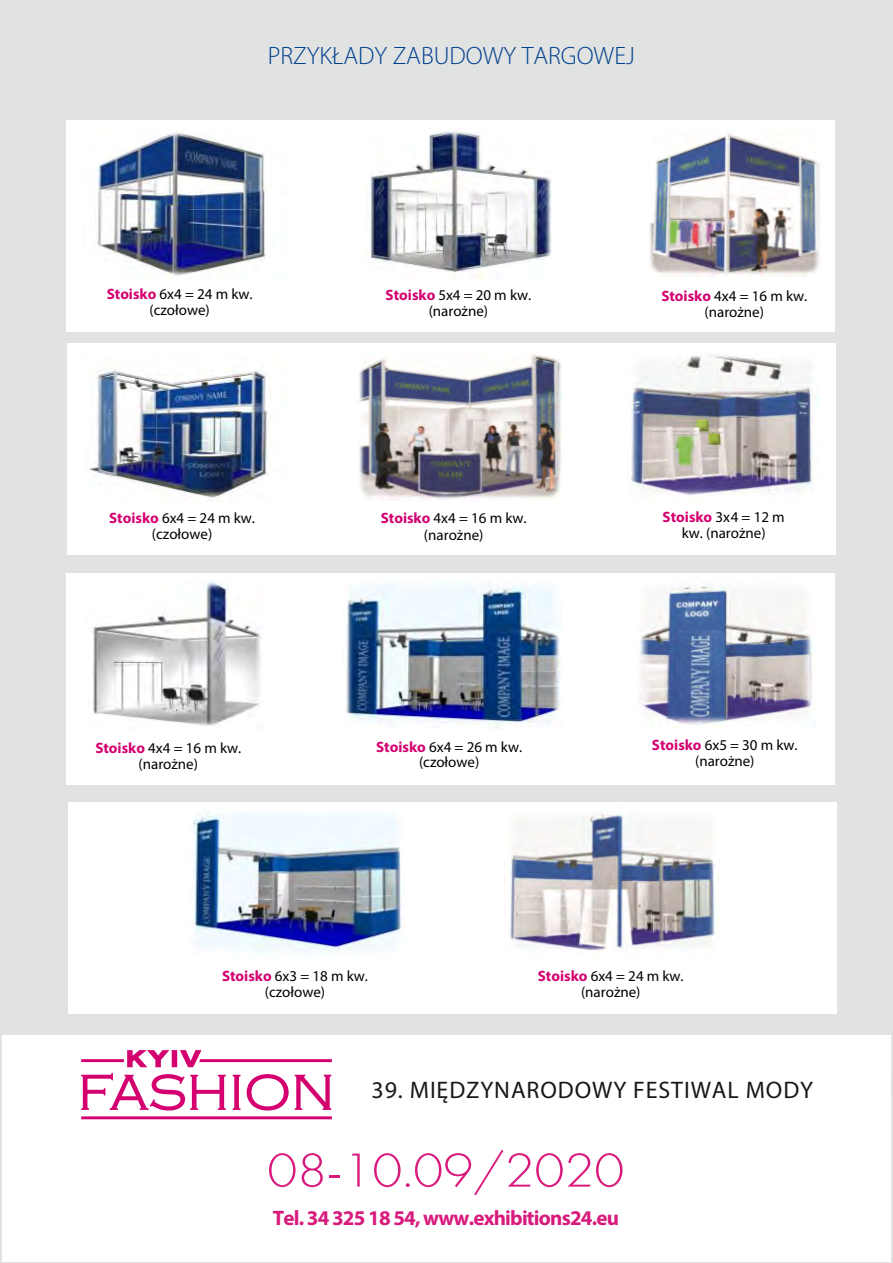
<style>
.page{position:relative;width:893px;height:1263px;background:#e1e2e2}
.page>*{position:absolute;margin:0;border:0;box-sizing:border-box;transform-origin:0 0}
.t1{font:300 49.5px "Futura";color:rgb(212 0 111/.9);scale:1.1 1}
.t2{font:300 25.2px "Myriad Pro";color:#00408e}
.t3{font:24px "Myriad Pro";letter-spacing:.04em;color:#1a171b}
.t4{font:700 21px "Myriad Pro";letter-spacing:-.04em;color:rgb(212 0 111/.9)}
.t5{font:15px/16.5px "Myriad Pro";color:#000;text-align:center}
.s1{font-weight:700;color:#d4006f}
</style>
<div class="page">
<div style="left:67px;top:120px;width:768px;height:211px;background:#fff"></div>
<div style="left:68px;top:343px;width:768px;height:212px;background:#fff"></div>
<div style="left:67px;top:573px;width:768px;height:211px;background:#fff"></div>
<div style="left:68px;top:802px;width:769px;height:212px;background:#fff"></div>
<img style="left:95px;top:132px;width:171px;height:147px">
<img style="left:649px;top:133px;width:171px;height:144px">
<img style="left:364px;top:131px;width:187px;height:147px">
<img style="left:89px;top:370px;width:179px;height:129px">
<img style="left:629px;top:354px;width:190px;height:142px">
<img style="left:359px;top:354px;width:203px;height:146px">
<img style="left:92px;top:580px;width:170px;height:146px">
<img style="left:639px;top:582px;width:174px;height:146px">
<img style="left:343px;top:584px;width:218px;height:145px">
<img style="left:192px;top:813px;width:213px;height:139px">
<img style="left:504px;top:814px;width:215px;height:137px">
<div style="left:2px;top:1035px;width:889px;height:226px;background:#fff"></div>
<svg style="left:81px;top:1050px;width:251px;height:69px"></svg>
<h2 class="t2" style="left:268px;top:42px;width:369px">PRZYKŁADY ZABUDOWY TARGOWEJ</h2>
<p class="t5" style="left:107px;top:286px;width:147px;line-height:15.8px"><span class="s1">Stoisko</span> 6x4 = 24 m kw. (czołowe)</p>
<p class="t5" style="left:386px;top:286px;width:147px"><span class="s1">Stoisko</span> 5x4 = 20 m kw. (narożne)</p>
<p class="t5" style="left:661px;top:287px;width:147px"><span class="s1">Stoisko</span> 4x4 = 16 m kw. (narożne)</p>
<p class="t5" style="left:109px;top:510px;width:147px;line-height:15.1px"><span class="s1">Stoisko</span> 6x4 = 24 m kw. (czołowe)</p>
<p class="t5" style="left:381px;top:510px;width:147px"><span class="s1">Stoisko</span> 4x4 = 16 m kw. (narożne)</p>
<p class="t5" style="left:663px;top:508px;width:124px"><span class="s1">Stoisko</span> 3x4 = 12 m kw. (narożne)</p>
<p class="t5" style="left:95px;top:739px;width:147px"><span class="s1">Stoisko</span> 4x4 = 16 m kw. (narożne)</p>
<p class="t5" style="left:376px;top:738px;width:147px;line-height:15.8px"><span class="s1">Stoisko</span> 6x4 = 26 m kw. (czołowe)</p>
<p class="t5" style="left:652px;top:736px;width:147px"><span class="s1">Stoisko</span> 6x5 = 30 m kw. (narożne)</p>
<p class="t5" style="left:222px;top:968px;width:147px;line-height:15.8px"><span class="s1">Stoisko</span> 6x3 = 18 m kw. (czołowe)</p>
<p class="t5" style="left:538px;top:967px;width:147px"><span class="s1">Stoisko</span> 6x4 = 24 m kw. (narożne)</p>
<h3 class="t3" style="left:371px;top:1075px;width:443px">39. MIĘDZYNARODOWY FESTIWAL MODY</h3>
<h1 class="t1" style="left:267px;top:1142px;width:326px">08-10.09/2020</h1>
<h3 class="t4" style="left:273px;top:1204px;width:348px">Tel. 34 325 18 54, www.exhibitions24.eu</h3>
</div>
